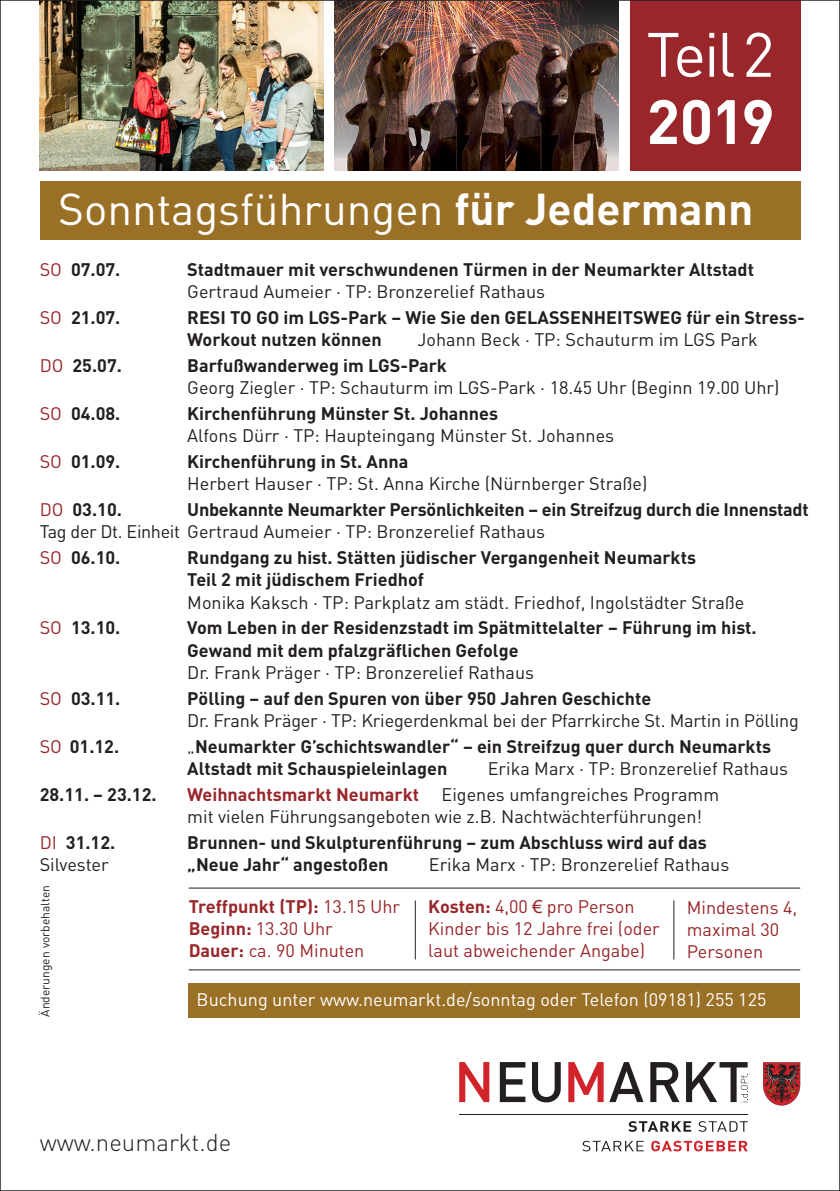
<style>
.page{position:relative;width:840px;height:1191px;background:#fff}
.page>*{position:absolute;margin:0;border:0;box-sizing:border-box;transform-origin:0 0}
.t1{font:61.6px/67.2px "DIN";color:#fff}
.t2{font:44px "DIN";color:#fff}
.t3{font:300 24px "DIN";color:#231f20}
.t4{font:700 18px/22.6px "DIN";color:#231f20}
.t5{font:18px/22.6px "DIN";color:#231f20}
.t6{font:18px/22px "DIN";color:#98262a}
.t7{font:18px "DIN";color:#fff}
.t8{font:700 18px "DIN";color:#98262a}
.t9{font:12px "DIN";color:#231f20}
.s1{font-weight:700}
.s2{font-weight:400;color:#98262a}
.s3{font-weight:400}
.s4{font-weight:700;color:#98262a}
.s5{font-family:"Arial"}
</style>
<div class="page">
<img style="left:334px;top:2px;width:284px;height:168px">
<div style="left:40px;top:181px;width:759px;height:59px;background:#9a7026"></div>
<svg style="left:763px;top:1062px;width:36px;height:43px;background:#903b3d"></svg>
<hr style="left:459px;top:1114px;width:288px;height:1px;background:#231f20">
<svg style="left:628px;top:1121px;width:62px;height:10px"></svg>
<svg style="left:698px;top:1121px;width:49px;height:10px"></svg>
<svg style="left:582px;top:1140px;width:61px;height:11px"></svg>
<svg style="left:651px;top:1140px;width:96px;height:11px"></svg>
<svg style="left:459px;top:1062px;width:30px;height:40px"></svg>
<svg style="left:499px;top:1062px;width:26px;height:40px"></svg>
<svg style="left:532px;top:1062px;width:28px;height:40px"></svg>
<svg style="left:568px;top:1062px;width:35px;height:40px"></svg>
<svg style="left:609px;top:1062px;width:34px;height:40px"></svg>
<svg style="left:650px;top:1062px;width:29px;height:40px"></svg>
<svg style="left:686px;top:1062px;width:61px;height:40px"></svg>
<div style="left:189px;top:983px;width:610px;height:34px;background:#9a7026"></div>
<div style="left:629px;top:0;width:170px;height:170px;background:#98262a"></div>
<hr style="left:189px;top:887px;width:610px;height:1px;background:#231f20">
<hr style="left:189px;top:969px;width:610px;height:1px;background:#231f20">
<hr style="left:414px;top:900px;width:1px;height:59px;background:#231f20">
<hr style="left:673px;top:900px;width:1px;height:59px;background:#231f20">
<img style="left:40px;top:2px;width:283px;height:168px">
<p class="t1" style="left:646px;top:20px;width:130px">Teil 2<br><span class="s1">2019</span></p>
<p class="t2" style="left:58px;top:182px;width:696px">Sonntagsführungen <span class="s1">für Jedermann</span></p>
<p class="t4" style="left:40px;top:257px;width:82px"><span class="s2">SO</span> 07.07.</p>
<p class="t4" style="left:187px;top:257px;width:568px">Stadtmauer mit verschwundenen Türmen in der Neumarkter Altstadt<br><span class="s3">Gertraud Aumeier · TP: Bronzerelief Rathaus</span></p>
<p class="t4" style="left:40px;top:305px;width:82px"><span class="s2">SO</span> 21.07.</p>
<p class="t4" style="left:187px;top:305px;width:618px">RESI TO GO im LGS-Park – Wie Sie den GELASSENHEITSWEG für ein Stress-<br>Workout nutzen können</p>
<p class="t5" style="left:417px;top:328px;width:341px">Johann Beck · TP: Schauturm im LGS Park</p>
<p class="t4" style="left:40px;top:353px;width:84px"><span class="s2">DO</span> 25.07.</p>
<p class="t5" style="left:187px;top:354px;width:593px"><span class="s1">Barfußwanderweg im LGS-Park<br></span>Georg Ziegler · TP: Schauturm im LGS-Park · 18.45 Uhr (Beginn 19.00 Uhr)</p>
<p class="t4" style="left:40px;top:401px;width:82px"><span class="s2">SO</span> 04.08.</p>
<p class="t5" style="left:187px;top:402px;width:428px"><span class="s1">Kirchenführung Münster St. Johannes<br></span>Alfons Dürr · TP: Haupteingang Münster St. Johannes</p>
<p class="t4" style="left:40px;top:449px;width:82px"><span class="s2">SO</span> 01.09.</p>
<p class="t5" style="left:187px;top:449px;width:461px"><span class="s1">Kirchenführung in St. Anna<br></span>Herbert Hauser · TP: St. Anna Kirche (Nürnberger Straße)</p>
<p class="t4" style="left:40px;top:497px;width:84px"><span class="s2">DO</span> 03.10.</p>
<p class="t4" style="left:40px;top:497px;width:770px;text-indent:147px">Unbekannte Neumarkter Persönlichkeiten – ein Streifzug durch die Innenstadt<br><span class="s3">Tag der Dt. Einheit Gertraud Aumeier · TP: Bronzerelief Rathaus</span></p>
<p class="t4" style="left:40px;top:545px;width:82px"><span class="s2">SO</span> 06.10.</p>
<p class="t4" style="left:187px;top:545px;width:558px">Rundgang zu hist. Stätten jüdischer Vergangenheit Neumarkts<br>Teil 2 mit jüdischem Friedhof<br><span class="s3">Monika Kaksch · TP: Parkplatz am städt. Friedhof, Ingolstädter Straße</span></p>
<p class="t4" style="left:40px;top:616px;width:82px"><span class="s2">SO</span> 13.10.</p>
<p class="t4" style="left:187px;top:616px;width:570px">Vom Leben in der Residenzstadt im Spätmittelalter – Führung im hist.<br>Gewand mit dem pfalzgräflichen Gefolge<br><span class="s3">Dr. Frank Präger · TP: Bronzerelief Rathaus</span></p>
<p class="t4" style="left:40px;top:686px;width:82px"><span class="s2">SO</span> 03.11.</p>
<p class="t5" style="left:187px;top:687px;width:612px"><span class="s1">Pölling – auf den Spuren von über 950 Jahren Geschichte<br></span>Dr. Frank Präger · TP: Kriegerdenkmal bei der Pfarrkirche St. Martin in Pölling</p>
<p class="t4" style="left:40px;top:734px;width:81px"><span class="s2">SO</span> 01.12.</p>
<p class="t4" style="left:187px;top:734px;width:585px"><span class="s3">„</span>Neumarkter G’schichtswandler“ – ein Streifzug quer durch Neumarkts<br>Altstadt mit Schauspieleinlagen</p>
<p class="t5" style="left:487px;top:757px;width:302px">Erika Marx · TP: Bronzerelief Rathaus</p>
<p class="t4" style="left:40px;top:782px;width:118px">28.11. – 23.12.</p>
<p class="t5" style="left:187px;top:782px;width:533px"><span class="s4">Weihnachtsmarkt Neumarkt</span> Eigenes umfangreiches Programm mit vielen Führungsangeboten wie z.B. Nachtwächterführungen!</p>
<p class="t4" style="left:40px;top:830px;width:77px"><span class="s2">DI</span> 31.12.</p>
<p class="t4" style="left:187px;top:830px;width:521px">Brunnen- und Skulpturenführung – zum Abschluss wird auf das</p>
<p class="t5" style="left:40px;top:853px;width:70px">Silvester</p>
<p class="t4" style="left:187px;top:853px;width:203px">„Neue Jahr“ angestoßen</p>
<p class="t5" style="left:428px;top:853px;width:302px">Erika Marx · TP: Bronzerelief Rathaus</p>
<p class="t9" style="left:38px;top:1016px;width:133px;rotate:-90deg">Änderungen vorbehalten</p>
<p class="t8" style="left:189px;top:895px;width:213px">Treffpunkt (TP): <span class="s3">13.15 Uhr</span></p>
<p class="t6" style="left:189px;top:917px;width:177px"><span class="s1">Beginn:</span> 13.30 Uhr<br><span class="s1">Dauer:</span> ca. 90 Minuten</p>
<p class="t6" style="left:428px;top:895px;width:233px"><span class="s1">Kosten:</span> 4,00 <span class="s5">€</span> pro Person<br>Kinder bis 12 Jahre frei (oder laut abweichender Angabe)</p>
<p class="t6" style="left:686px;top:896px;width:112px">Mindestens 4, maximal 30<br>Personen</p>
<p class="t7" style="left:196px;top:988px;width:571px">Buchung unter www.neumarkt.de/sonntag oder Telefon (09181) 255 125</p>
<p class="t3" style="left:40px;top:1127px;width:193px">www.neumarkt.de</p>
</div>
